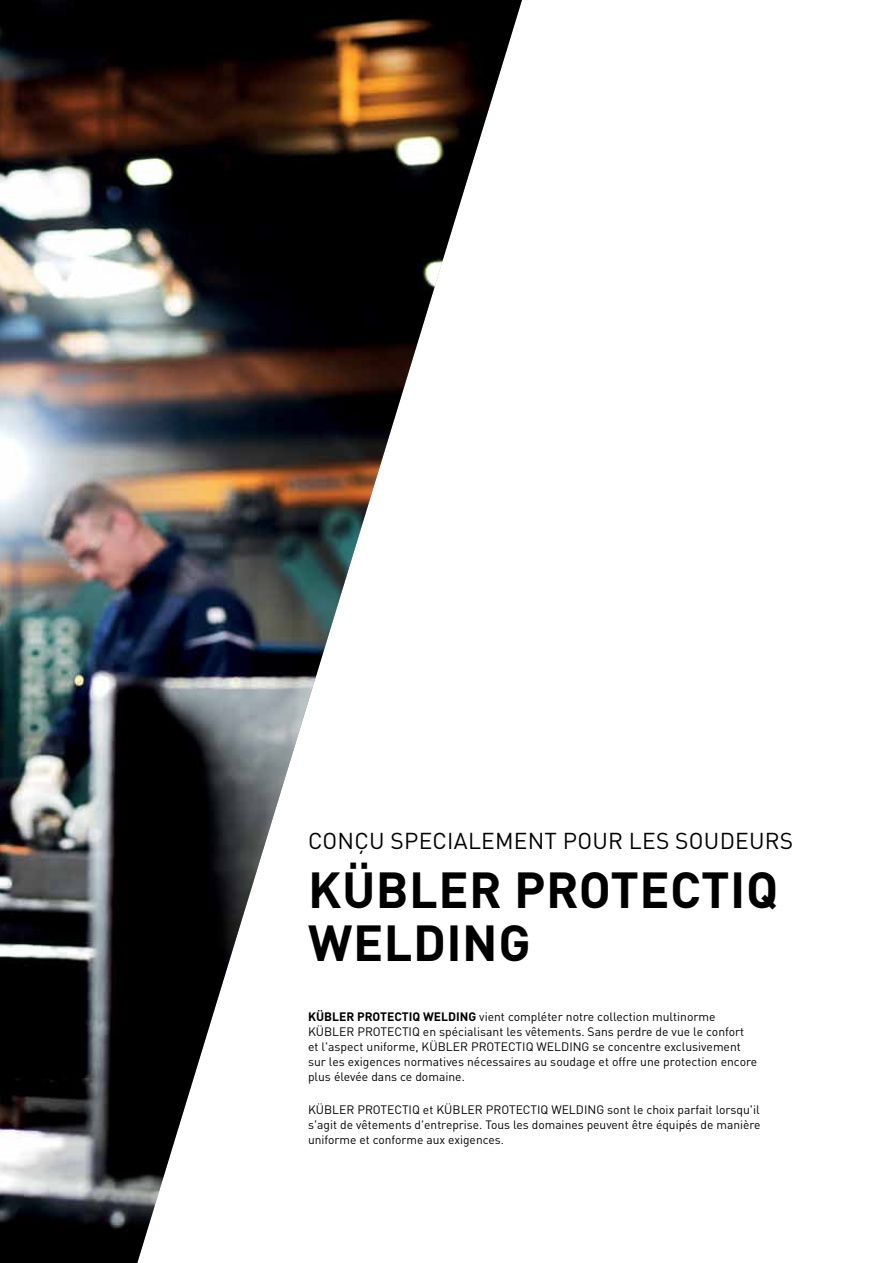
<style>
.page{position:relative;width:893px;height:1263px;background:#fff}
.page>*{position:absolute;margin:0;border:0;box-sizing:border-box;transform-origin:0 0}
.t1{font:700 49.95px/53.1px "DIN Pro";letter-spacing:.01em;color:#000}
.t2{font:22.65px "DIN Pro";letter-spacing:.01em;color:#000}
.t3{font:12.15px/15.1px "DIN Pro";color:#000}
.t4{font:12px/15px "DIN Pro";color:#000}
.s1{font-weight:700}
.s2{font-size:12.15px}
</style>
<div class="page">
<img style="left:0;top:0;width:522px;height:1263px">
<h2 class="t2" style="left:308px;top:823px;width:487px">CONÇU SPECIALEMENT POUR LES SOUDEURS</h2>
<h1 class="t1" style="left:308px;top:858px;width:471px">KÜBLER PROTECTIQ<br>WELDING</h1>
<p class="t3" style="left:308px;top:1007px;width:451px"><span class="s1">KÜBLER PROTECTIQ WELDING</span> vient compléter notre collection multinorme KÜBLER PROTECTIQ en spécialisant les vêtements. Sans perdre de vue le confort et l'aspect uniforme, KÜBLER PROTECTIQ WELDING se concentre exclusivement sur les exigences normatives nécessaires au soudage et offre une protection encore plus élevée dans ce domaine.</p>
<p class="t3" style="left:308px;top:1101px;width:453px">KÜBLER PROTECTIQ et KÜBLER PROTECTIQ WELDING sont le choix parfait lorsqu'il</p>
<p class="t4" style="left:308px;top:1116px;width:454px"><span class="s2">s'agit de</span> vêtements d'entreprise. Tous les domaines peuvent être équipés de manière uniforme et conforme aux exigences.</p>
</div>
